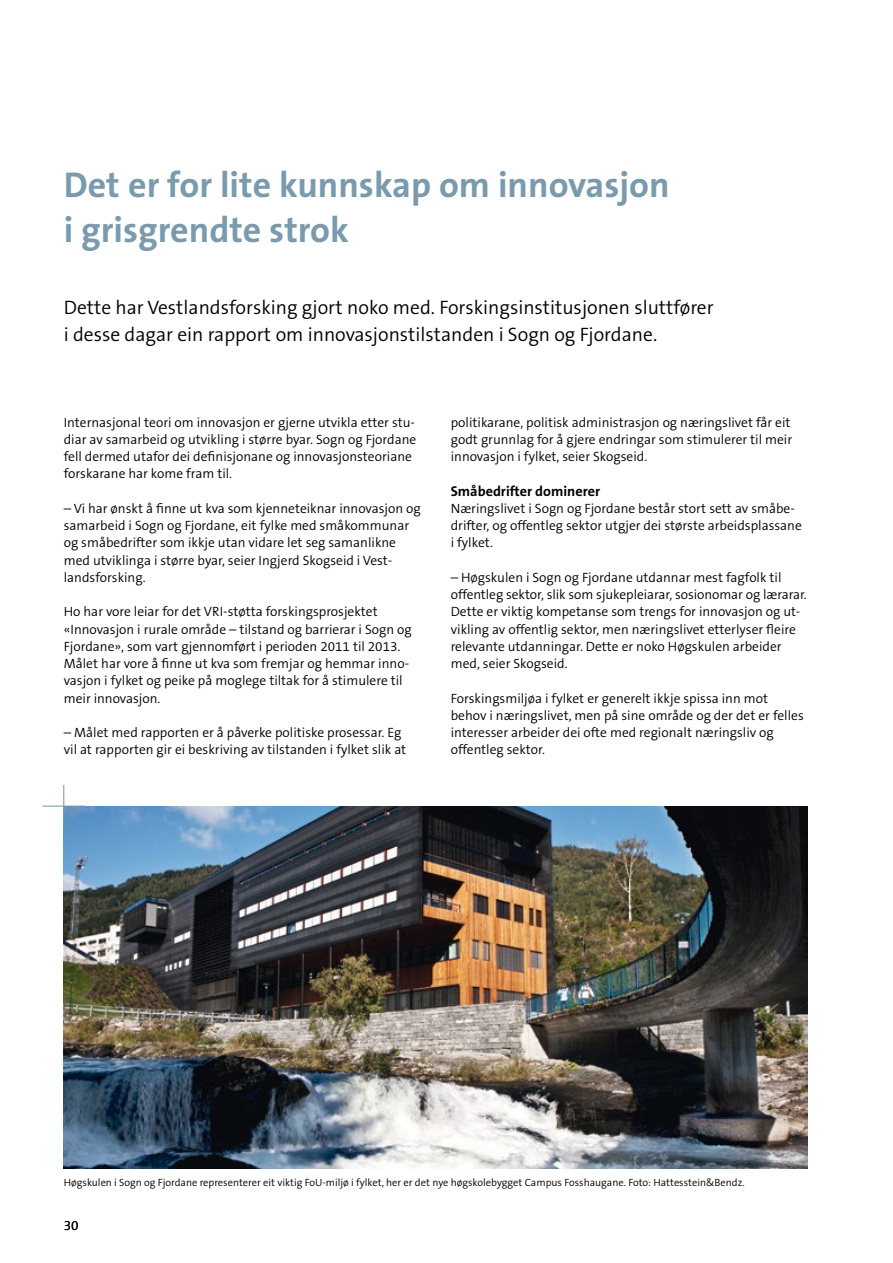
<style>
.page{position:relative;width:893px;height:1263px;background:#fff}
.page>*{position:absolute;margin:0;border:0;box-sizing:border-box;transform-origin:0 0}
.t1{font:700 36px/45px "The Sans B7";color:#7a9aad}
.t2{font:300 19.5px/27px "The Sans B4";color:#000}
.t3{font:700 14.25px "The Sans B7";color:#000}
.t4{font:300 13.5px/17.2px "The Sans B4";color:#000}
.t5{font:300 10.5px "The Sans B4";color:#000}
</style>
<div class="page">
<img style="left:64px;top:806px;width:744px;height:362px">
<hr style="left:43px;top:805px;width:42px;height:2px;background:#7a9aad">
<hr style="left:63px;top:785px;width:1px;height:42px;background:#7a9aad">
<h1 class="t1" style="left:64px;top:163px;width:607px">Det er for lite kunnskap om innovasjon i grisgrendte strok</h1>
<h2 class="t2" style="left:64px;top:294px;width:651px">Dette har Vestlandsforsking gjort noko med. Forskingsinstitusjonen sluttfører i desse dagar ein rapport om innovasjonstilstanden i Sogn og Fjordane.</h2>
<p class="t4" style="left:64px;top:414px;width:354px">Internasjonal teori om innovasjon er gjerne utvikla etter stu&shy;diar av samarbeid og utvikling i større byar. Sogn og Fjordane fell dermed utafor dei definisjonane og innovasjonsteoriane forskarane har kome fram til.</p>
<p class="t4" style="left:64px;top:500px;width:358px">– Vi har ønskt å finne ut kva som kjenneteiknar innovasjon og samarbeid i Sogn og Fjordane, eit fylke med småkommunar og småbedrifter som ikkje utan vidare let seg samanlikne med utviklinga i større byar, seier Ingjerd Skogseid i Vest&shy;landsforsking.</p>
<p class="t4" style="left:64px;top:604px;width:349px">Ho har vore leiar for det VRI-støtta forskingsprosjektet «Innovasjon i rurale område – tilstand og barrierar i Sogn og Fjordane», som vart gjennomført i perioden 2011 til 2013.<br>Målet har vore å finne ut kva som fremjar og hemmar inno&shy;vasjon i fylket og peike på moglege tiltak for å stimulere til meir innovasjon.</p>
<p class="t4" style="left:64px;top:724px;width:344px">– Målet med rapporten er å påverke politiske prosessar. Eg vil at rapporten gir ei beskriving av tilstanden i fylket slik at</p>
<p class="t4" style="left:451px;top:414px;width:343px;text-align:justify">politikarane, politisk administrasjon og næringslivet får eit godt grunnlag for å gjere endringar som stimulerer til meir innovasjon i fylket, seier Skogseid.</p>
<p class="t3" style="left:451px;top:483px;width:151px">Småbedrifter dominerer</p>
<p class="t4" style="left:451px;top:500px;width:353px">Næringslivet i Sogn og Fjordane består stort sett av småbe&shy;drifter, og offentleg sektor utgjer dei største arbeidsplassane i fylket.</p>
<p class="t4" style="left:451px;top:569px;width:358px">– Høgskulen i Sogn og Fjordane utdannar mest fagfolk til offentleg sektor, slik som sjukepleiarar, sosionomar og lærarar.<br>Dette er viktig kompetanse som trengs for innovasjon og ut&shy;vikling av offentlig sektor, men næringslivet etterlyser fleire relevante utdanningar. Dette er noko Høgskulen arbeider med, seier Skogseid.</p>
<p class="t4" style="left:451px;top:690px;width:355px">Forskingsmiljøa i fylket er generelt ikkje spissa inn mot behov i næringslivet, men på sine område og der det er felles interesser arbeider dei ofte med regionalt næringsliv og offentleg sektor.</p>
<p class="t5" style="left:64px;top:1176px;width:682px">Høgskulen i Sogn og Fjordane representerer eit viktig FoU-miljø i fylket, her er det nye høgskolebygget Campus Fosshaugane. Foto: Hattesstein&amp;Bendz.</p>
<p class="t4" style="left:64px;top:1218px;width:16px">30</p>
</div>
